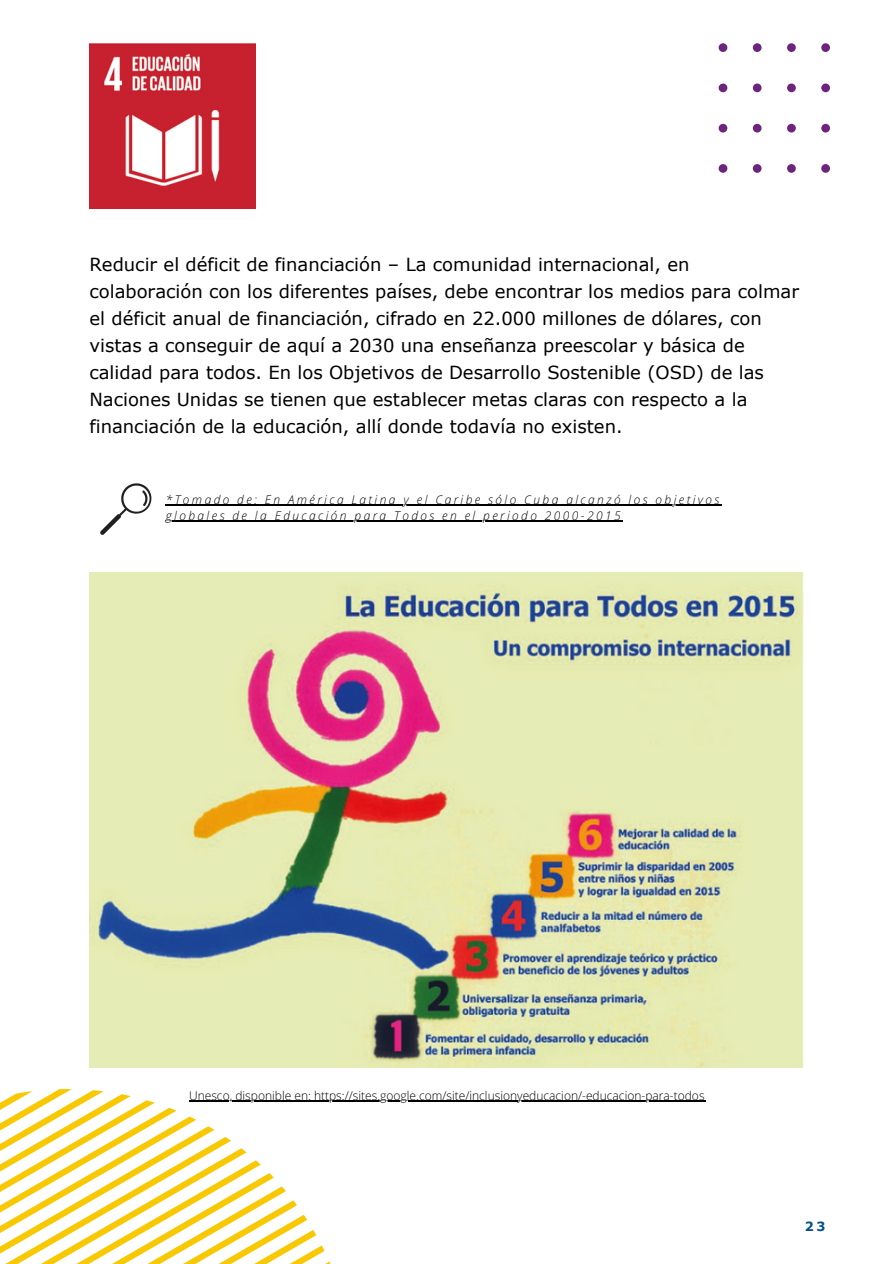
<style>
.page{position:relative;width:894px;height:1264px;background:#fff}
.page>*{position:absolute;margin:0;border:0;box-sizing:border-box;transform-origin:0 0}
.t1{font:18px/27px "Verdana";color:#000}
.t2{font:700 12.75px "Verdana";color:#005288}
.t3{font:italic 300 12px/16px "Open Sans";letter-spacing:.2em;color:#000}
.t4{font:300 12px "Open Sans";color:#000}
</style>
<div class="page">
<img style="left:89px;top:573px;width:715px;height:494px">
<svg style="left:0;top:1089px;width:352px;height:174px"></svg>
<svg style="left:718px;top:43px;width:111px;height:130px"></svg>
<img style="left:89px;top:43px;width:166px;height:166px">
<svg style="left:100px;top:483px;width:51px;height:52px"></svg>
<hr style="left:166px;top:505px;width:555px;height:1px;background:#000">
<hr style="left:166px;top:521px;width:457px;height:1px;background:#000">
<hr style="left:189px;top:1100px;width:516px;height:1px;background:#000">
<p class="t1" style="left:89px;top:250px;width:711px">Reducir el déficit de financiación – La comunidad internacional, en colaboración con los diferentes países, debe encontrar los medios para colmar el déficit anual de financiación, cifrado en 22.000 millones de dólares, con vistas a conseguir de aquí a 2030 una enseñanza preescolar y básica de calidad para todos. En los Objetivos de Desarrollo Sostenible (OSD) de las Naciones Unidas se tienen que establecer metas claras con respecto a la financiación de la educación, allí donde todavía no existen.</p>
<p class="t3" style="left:166px;top:491px;width:555px">*Tomado de: En América Latina y el Caribe sólo Cuba alcanzó los objetivos globales de la Educación para Todos en el periodo 2000-2015</p>
<p class="t4" style="left:189px;top:1086px;width:517px">Unesco, disponible en: https://sites.google.com/site/inclusionyeducacion/-educacion-para-todos</p>
<p class="t2" style="left:804px;top:1218px;width:22px">23</p>
</div>
